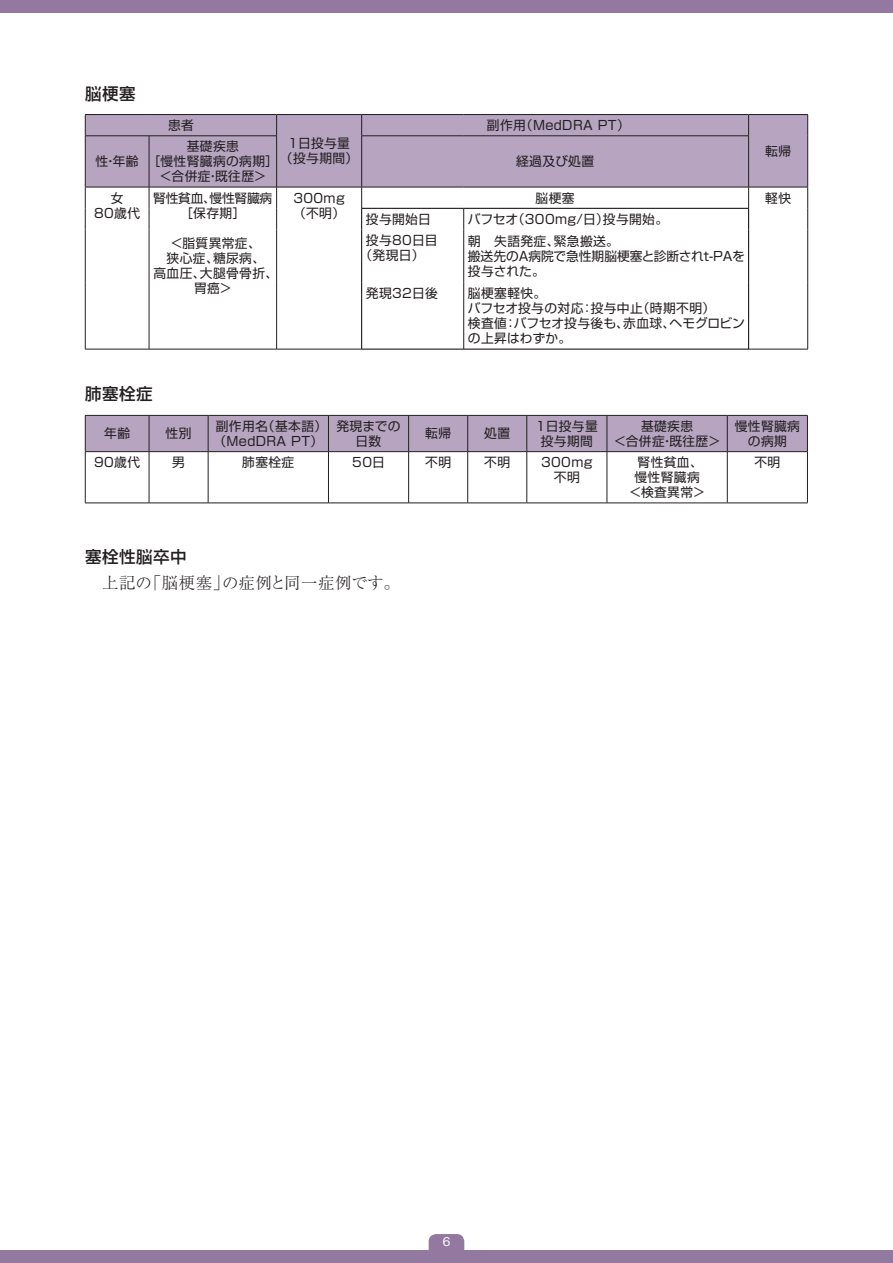
<style>
.page{position:relative;width:893px;height:1263px;background:#fff}
.page>*{position:absolute;margin:0;border:0;box-sizing:border-box;transform-origin:0 0}
.t1{font:300 16.5px "Ryumin Pr 6";letter-spacing:.02em;color:#231f20}
.t2{font:500 16.5px "Shin Go Pr 6";letter-spacing:.03em;color:#231f20}
.t3{font:12.75px/15px "Shin Go Pr 6";letter-spacing:.03em;color:#231f20;text-align:center}
.t4{font:12.75px/15px "Shin Go Pr 6";letter-spacing:-.005em;color:#231f20}
.t5{font:12.75px/15px "Shin Go Pr 6";letter-spacing:-.02em;color:#231f20;text-align:center}
.t6{font:500 12px "Gothic BBB Pr 6";color:#fff}
</style>
<div class="page">
<div style="left:0;top:0;width:893px;height:13px;background:#9378a0"></div>
<div style="left:0;top:1250px;width:893px;height:13px;background:#9378a0"></div>
<div style="left:86px;top:416px;width:721px;height:35px;background:#b6a4c0"></div>
<hr style="left:208px;top:415px;width:120px;height:1px;background:#231f20">
<hr style="left:409px;top:415px;width:59px;height:1px;background:#231f20">
<hr style="left:468px;top:415px;width:59px;height:1px;background:#231f20">
<hr style="left:527px;top:415px;width:80px;height:1px;background:#231f20">
<hr style="left:607px;top:415px;width:120px;height:1px;background:#231f20">
<hr style="left:727px;top:415px;width:81px;height:1px;background:#231f20">
<hr style="left:85px;top:503px;width:64px;height:1px;background:#231f20">
<hr style="left:149px;top:503px;width:59px;height:1px;background:#231f20">
<hr style="left:208px;top:503px;width:120px;height:1px;background:#231f20">
<hr style="left:409px;top:503px;width:59px;height:1px;background:#231f20">
<hr style="left:468px;top:503px;width:59px;height:1px;background:#231f20">
<hr style="left:527px;top:503px;width:80px;height:1px;background:#231f20">
<hr style="left:607px;top:503px;width:120px;height:1px;background:#231f20">
<hr style="left:727px;top:503px;width:81px;height:1px;background:#231f20">
<hr style="left:85px;top:415px;width:64px;height:1px;background:#231f20">
<hr style="left:85px;top:416px;width:1px;height:35px;background:#231f20">
<hr style="left:149px;top:415px;width:59px;height:1px;background:#231f20">
<hr style="left:149px;top:416px;width:1px;height:35px;background:#231f20">
<hr style="left:208px;top:416px;width:1px;height:35px;background:#231f20">
<hr style="left:328px;top:415px;width:81px;height:1px;background:#231f20">
<hr style="left:328px;top:416px;width:1px;height:35px;background:#231f20">
<hr style="left:408px;top:416px;width:1px;height:35px;background:#231f20">
<hr style="left:467px;top:416px;width:1px;height:35px;background:#231f20">
<hr style="left:526px;top:416px;width:1px;height:35px;background:#231f20">
<hr style="left:607px;top:416px;width:1px;height:35px;background:#231f20">
<hr style="left:727px;top:416px;width:1px;height:35px;background:#231f20">
<hr style="left:807px;top:416px;width:1px;height:35px;background:#231f20">
<hr style="left:85px;top:451px;width:64px;height:1px;background:#231f20">
<hr style="left:85px;top:452px;width:1px;height:51px;background:#231f20">
<hr style="left:149px;top:451px;width:59px;height:1px;background:#231f20">
<hr style="left:149px;top:452px;width:1px;height:51px;background:#231f20">
<hr style="left:208px;top:451px;width:120px;height:1px;background:#231f20">
<hr style="left:208px;top:452px;width:1px;height:51px;background:#231f20">
<hr style="left:328px;top:451px;width:81px;height:1px;background:#231f20">
<hr style="left:328px;top:452px;width:1px;height:51px;background:#231f20">
<hr style="left:409px;top:451px;width:59px;height:1px;background:#231f20">
<hr style="left:408px;top:452px;width:1px;height:51px;background:#231f20">
<hr style="left:468px;top:451px;width:59px;height:1px;background:#231f20">
<hr style="left:467px;top:452px;width:1px;height:51px;background:#231f20">
<hr style="left:527px;top:451px;width:80px;height:1px;background:#231f20">
<hr style="left:526px;top:452px;width:1px;height:51px;background:#231f20">
<hr style="left:607px;top:451px;width:120px;height:1px;background:#231f20">
<hr style="left:607px;top:452px;width:1px;height:51px;background:#231f20">
<hr style="left:727px;top:451px;width:81px;height:1px;background:#231f20">
<hr style="left:727px;top:452px;width:1px;height:51px;background:#231f20">
<hr style="left:807px;top:452px;width:1px;height:51px;background:#231f20">
<hr style="left:328px;top:503px;width:81px;height:1px;background:#231f20">
<div style="left:86px;top:115px;width:721px;height:72px;background:#b6a4c0"></div>
<hr style="left:85px;top:114px;width:64px;height:1px;background:#231f20">
<svg style="left:85px;top:115px;width:1px;height:21px"></svg>
<hr style="left:149px;top:114px;width:128px;height:1px;background:#231f20">
<hr style="left:277px;top:114px;width:85px;height:1px;background:#231f20">
<svg style="left:276px;top:115px;width:1px;height:21px"></svg>
<hr style="left:362px;top:114px;width:102px;height:1px;background:#231f20">
<svg style="left:361px;top:115px;width:1px;height:21px"></svg>
<hr style="left:464px;top:114px;width:285px;height:1px;background:#231f20">
<hr style="left:749px;top:114px;width:59px;height:1px;background:#231f20">
<svg style="left:748px;top:115px;width:1px;height:21px"></svg>
<svg style="left:807px;top:115px;width:1px;height:21px"></svg>
<hr style="left:85px;top:136px;width:64px;height:1px;background:#231f20">
<hr style="left:85px;top:136px;width:1px;height:51px;background:#231f20">
<hr style="left:149px;top:136px;width:128px;height:1px;background:#231f20">
<hr style="left:149px;top:136px;width:1px;height:51px;background:#231f20">
<hr style="left:276px;top:136px;width:1px;height:51px;background:#231f20">
<hr style="left:361px;top:136px;width:103px;height:1px;background:#231f20">
<hr style="left:361px;top:136px;width:1px;height:51px;background:#231f20">
<hr style="left:464px;top:136px;width:285px;height:1px;background:#231f20">
<hr style="left:748px;top:136px;width:1px;height:51px;background:#231f20">
<hr style="left:807px;top:136px;width:1px;height:51px;background:#231f20">
<hr style="left:85px;top:187px;width:64px;height:1px;background:#231f20">
<hr style="left:149px;top:187px;width:128px;height:1px;background:#231f20">
<hr style="left:277px;top:187px;width:85px;height:1px;background:#231f20">
<hr style="left:362px;top:187px;width:102px;height:1px;background:#231f20">
<hr style="left:464px;top:187px;width:285px;height:1px;background:#231f20">
<hr style="left:749px;top:187px;width:59px;height:1px;background:#231f20">
<svg style="left:85px;top:187px;width:1px;height:43px"></svg>
<svg style="left:149px;top:187px;width:1px;height:43px"></svg>
<svg style="left:276px;top:187px;width:1px;height:43px"></svg>
<svg style="left:463px;top:209px;width:1px;height:21px"></svg>
<svg style="left:807px;top:187px;width:1px;height:43px"></svg>
<hr style="left:85px;top:230px;width:1px;height:53px;background:#231f20">
<hr style="left:149px;top:230px;width:1px;height:53px;background:#231f20">
<hr style="left:276px;top:230px;width:1px;height:53px;background:#231f20">
<hr style="left:463px;top:230px;width:1px;height:53px;background:#231f20">
<hr style="left:807px;top:230px;width:1px;height:53px;background:#231f20">
<hr style="left:85px;top:283px;width:1px;height:66px;background:#231f20">
<hr style="left:149px;top:283px;width:1px;height:66px;background:#231f20">
<hr style="left:276px;top:283px;width:1px;height:66px;background:#231f20">
<hr style="left:463px;top:283px;width:1px;height:66px;background:#231f20">
<hr style="left:807px;top:283px;width:1px;height:66px;background:#231f20">
<hr style="left:85px;top:349px;width:64px;height:1px;background:#231f20">
<hr style="left:149px;top:349px;width:128px;height:1px;background:#231f20">
<hr style="left:277px;top:349px;width:84px;height:1px;background:#231f20">
<hr style="left:749px;top:349px;width:59px;height:1px;background:#231f20">
<hr style="left:361px;top:208px;width:103px;height:1px;background:#000">
<svg style="left:361px;top:187px;width:1px;height:43px"></svg>
<hr style="left:464px;top:208px;width:285px;height:1px;background:#000">
<svg style="left:748px;top:187px;width:1px;height:43px"></svg>
<hr style="left:361px;top:230px;width:1px;height:53px;background:#000">
<hr style="left:748px;top:230px;width:1px;height:53px;background:#000">
<hr style="left:361px;top:283px;width:1px;height:66px;background:#000">
<hr style="left:748px;top:283px;width:1px;height:66px;background:#000">
<hr style="left:361px;top:349px;width:103px;height:1px;background:#000">
<hr style="left:464px;top:349px;width:285px;height:1px;background:#000">
<svg style="left:429px;top:1234px;width:35px;height:16px"></svg>
<p class="t2" style="left:85px;top:80px;width:52px">脳梗塞</p>
<p class="t3" style="left:168px;top:117px;width:27px">患者</p>
<p class="t3" style="left:487px;top:117px;width:144px">副作用（MedDRA PT）</p>
<p class="t3" style="left:96px;top:153px;width:45px">性・年齢</p>
<p class="t3" style="left:147px;top:138px;width:132px">基礎疾患<br>［慢性腎臓病の病期］＜合併症・既往歴＞</p>
<p class="t3" style="left:280px;top:135px;width:80px">1日投与量<br>（投与期間）</p>
<p class="t3" style="left:516px;top:153px;width:79px">経過及び処置</p>
<p class="t3" style="left:765px;top:142px;width:27px">転帰</p>
<p class="t3" style="left:94px;top:189px;width:48px">女<br>80歳代</p>
<p class="t5" style="left:153px;top:189px;width:121px">腎性貧血、慢性腎臓病［保存期］</p>
<p class="t3" style="left:153px;top:234px;width:126px">＜脂質異常症、<br>狭心症、糖尿病、<br>高血圧、大腿骨骨折、胃癌＞</p>
<p class="t3" style="left:293px;top:189px;width:54px;text-align:left">300mg（不明）</p>
<p class="t3" style="left:536px;top:189px;width:41px">脳梗塞</p>
<p class="t3" style="left:765px;top:189px;width:27px">軽快</p>
<p class="t3" style="left:366px;top:210px;width:67px">投与開始日</p>
<p class="t3" style="left:468px;top:210px;width:202px">バフセオ（300mg/日）投与開始。</p>
<p class="t3" style="left:359px;top:232px;width:80px;text-align:left;text-indent:6px">投与80日目（発現日）</p>
<p class="t4" style="left:468px;top:233px;width:278px">朝　失語発症、緊急搬送。<br>搬送先のA病院で急性期脳梗塞と診断されt-PAを投与された。</p>
<p class="t3" style="left:366px;top:285px;width:73px">発現32日後</p>
<p class="t3" style="left:468px;top:285px;width:278px;text-align:left">脳梗塞軽快。<br>バフセオ投与の対応：投与中止（時期不明）<br>検査値：バフセオ投与後も、赤血球、ヘモグロビンの上昇はわずか。</p>
<p class="t2" style="left:85px;top:380px;width:69px">肺塞栓症</p>
<p class="t3" style="left:104px;top:425px;width:27px">年齢</p>
<p class="t3" style="left:166px;top:425px;width:27px">性別</p>
<p class="t3" style="left:213px;top:418px;width:115px;text-align:left">副作⽤名（基本語）（MedDRA PT）</p>
<p class="t3" style="left:336px;top:418px;width:66px">発現までの⽇ 数</p>
<p class="t3" style="left:425px;top:425px;width:27px">転帰</p>
<p class="t3" style="left:484px;top:425px;width:27px">処置</p>
<p class="t3" style="left:536px;top:418px;width:63px">1⽇ 投与量投与期間</p>
<p class="t3" style="left:614px;top:418px;width:108px">基礎疾患<br>＜合併症・既往歴＞</p>
<p class="t3" style="left:735px;top:418px;width:67px">慢性腎臓病の病期</p>
<p class="t3" style="left:94px;top:454px;width:48px">90歳代</p>
<p class="t3" style="left:172px;top:454px;width:14px">男</p>
<p class="t3" style="left:242px;top:454px;width:54px">肺塞栓症</p>
<p class="t3" style="left:352px;top:454px;width:31px">50⽇</p>
<p class="t3" style="left:425px;top:454px;width:27px">不明</p>
<p class="t3" style="left:484px;top:454px;width:27px">不明</p>
<p class="t3" style="left:541px;top:454px;width:53px">300mg不明</p>
<p class="t3" style="left:629px;top:454px;width:78px">腎性貧⾎、慢性腎臓病＜検査異常＞</p>
<p class="t3" style="left:754px;top:454px;width:27px">不明</p>
<p class="t2" style="left:85px;top:543px;width:103px">塞栓性脳卒中</p>
<p class="t1" style="left:85px;top:569px;width:316px">　上記の「脳梗塞」の症例と同一症例です。</p>
<p class="t6" style="left:443px;top:1232px;width:9px">6</p>
</div>
